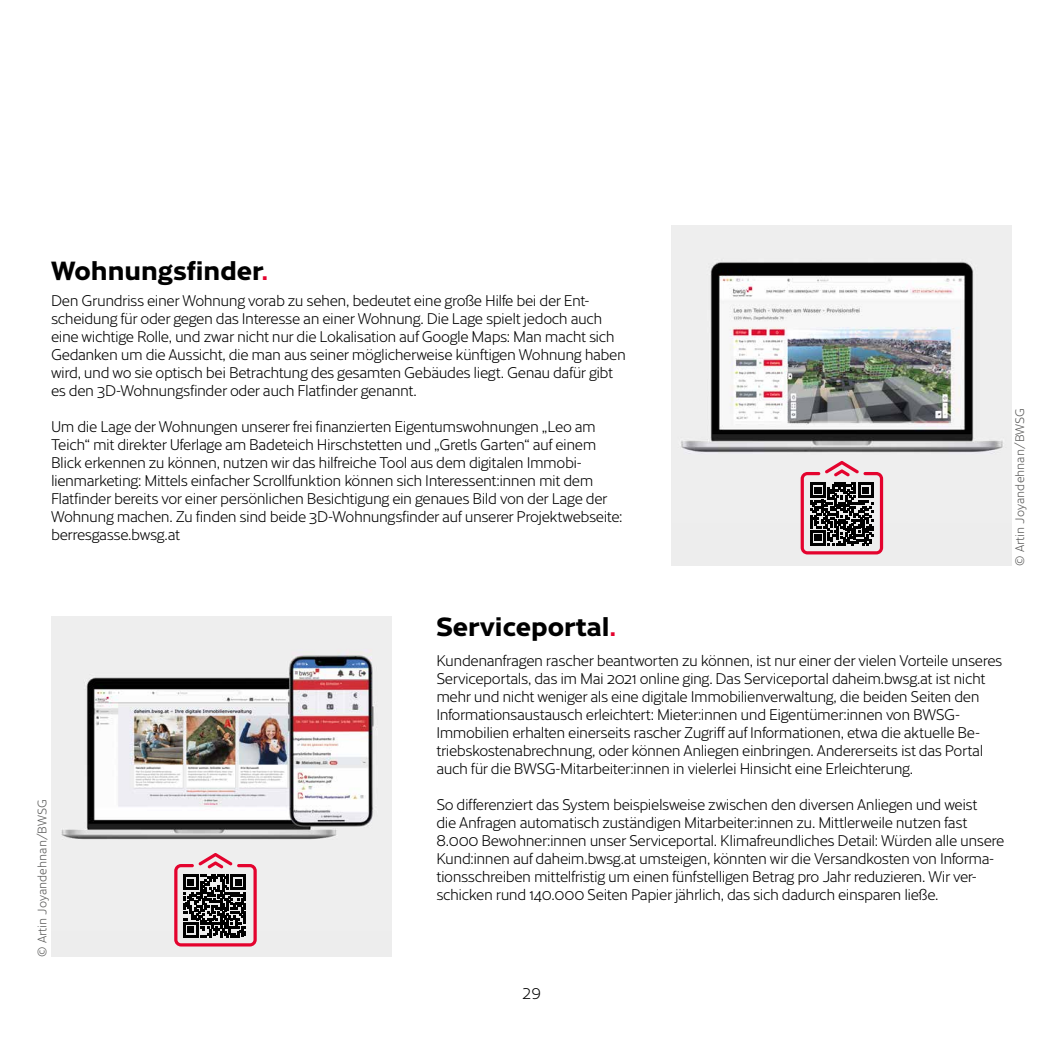
<style>
.page{position:relative;width:1063px;height:1063px;background:#fff}
.page>*{position:absolute;margin:0;border:0;box-sizing:border-box;transform-origin:0 0}
.t1{font:700 25.5px "Cresta";color:#000}
.t2{font:300 15px/18px "Cresta";letter-spacing:-.03em;color:#000}
.t3{font:300 12px "Cresta";color:#575756}
.s1{color:#e4032e}
</style>
<div class="page">
<div style="left:672px;top:225px;width:340px;height:341px;background:#ededed"></div>
<img style="left:681px;top:262px;width:322px;height:260px">
<div style="left:51px;top:617px;width:340px;height:340px;background:#ededed"></div>
<img style="left:61px;top:650px;width:313px;height:190px">
<svg style="left:174px;top:853px;width:83px;height:94px"></svg>
<svg style="left:801px;top:461px;width:82px;height:93px"></svg>
<h1 class="t1" style="left:51px;top:249px;width:219px">Wohnungsfinder<span class="s1">.</span></h1>
<p class="t2" style="left:51px;top:291px;width:576px">Den Grundriss einer Wohnung vorab zu sehen, bedeutet eine große Hilfe bei der Ent&shy;scheidung für oder gegen das Interesse an einer Wohnung. Die Lage spielt jedoch auch eine wichtige Rolle, und zwar nicht nur die Lokalisation auf Google Maps: Man macht sich Gedanken um die Aussicht, die man aus seiner möglicherweise künftigen Wohnung haben wird, und wo sie optisch bei Betrachtung des gesamten Gebäudes liegt. Genau dafür gibt es den 3D-Wohnungsfinder oder auch Flatfinder genannt.</p>
<p class="t2" style="left:51px;top:417px;width:573px">Um die Lage der Wohnungen unserer frei finanzierten Eigentumswohnungen „Leo am Teich“ mit direkter Uferlage am Badeteich Hirschstetten und „Gretls Garten“ auf einem Blick erkennen zu können, nutzen wir das hilfreiche Tool aus dem digitalen Immobi&shy;lienmarketing: Mittels einfacher Scrollfunktion können sich Interessent:innen mit dem Flatfinder bereits vor einer persönlichen Besichtigung ein genaues Bild von der Lage der Wohnung machen. Zu finden sind beide 3D-Wohnungsfinder auf unserer Projektwebseite: berresgasse.bwsg.at</p>
<p class="t3" style="left:1011px;top:566px;width:159px;rotate:-90deg">© Artin Joyandehnan/BWSG</p>
<p class="t3" style="left:33px;top:957px;width:159px;rotate:-90deg">© Artin Joyandehnan/BWSG</p>
<h1 class="t1" style="left:436px;top:605px;width:181px">Serviceportal<span class="s1">.</span></h1>
<p class="t2" style="left:436px;top:651px;width:568px">Kundenanfragen rascher beantworten zu können, ist nur einer der vielen Vorteile unseres Serviceportals, das im Mai 2021 online ging. Das Serviceportal daheim.bwsg.at ist nicht mehr und nicht weniger als eine digitale Immobilienverwaltung, die beiden Seiten den Informationsaustausch erleichtert: Mieter:innen und Eigentümer:innen von BWSG-Immobilien erhalten einerseits rascher Zugriff auf Informationen, etwa die aktuelle Be&shy;triebskostenabrechnung, oder können Anliegen einbringen. Andererseits ist das Portal auch für die BWSG-Mitarbeiter:innen in vielerlei Hinsicht eine Erleichterung.</p>
<p class="t2" style="left:436px;top:795px;width:570px">So differenziert das System beispielsweise zwischen den diversen Anliegen und weist<br>die Anfragen automatisch zuständigen Mitarbeiter:innen zu. Mittlerweile nutzen fast 8.000 Bewohner:innen unser Serviceportal. Klimafreundliches Detail: Würden alle unsere Kund:innen auf daheim.bwsg.at umsteigen, könnten wir die Versandkosten von Informa&shy;tionsschreiben mittelfristig um einen fünfstelligen Betrag pro Jahr reduzieren. Wir ver&shy;schicken rund 140.000 Seiten Papier jährlich, das sich dadurch einsparen ließe.</p>
<p class="t2" style="left:522px;top:984px;width:20px">29</p>
</div>
